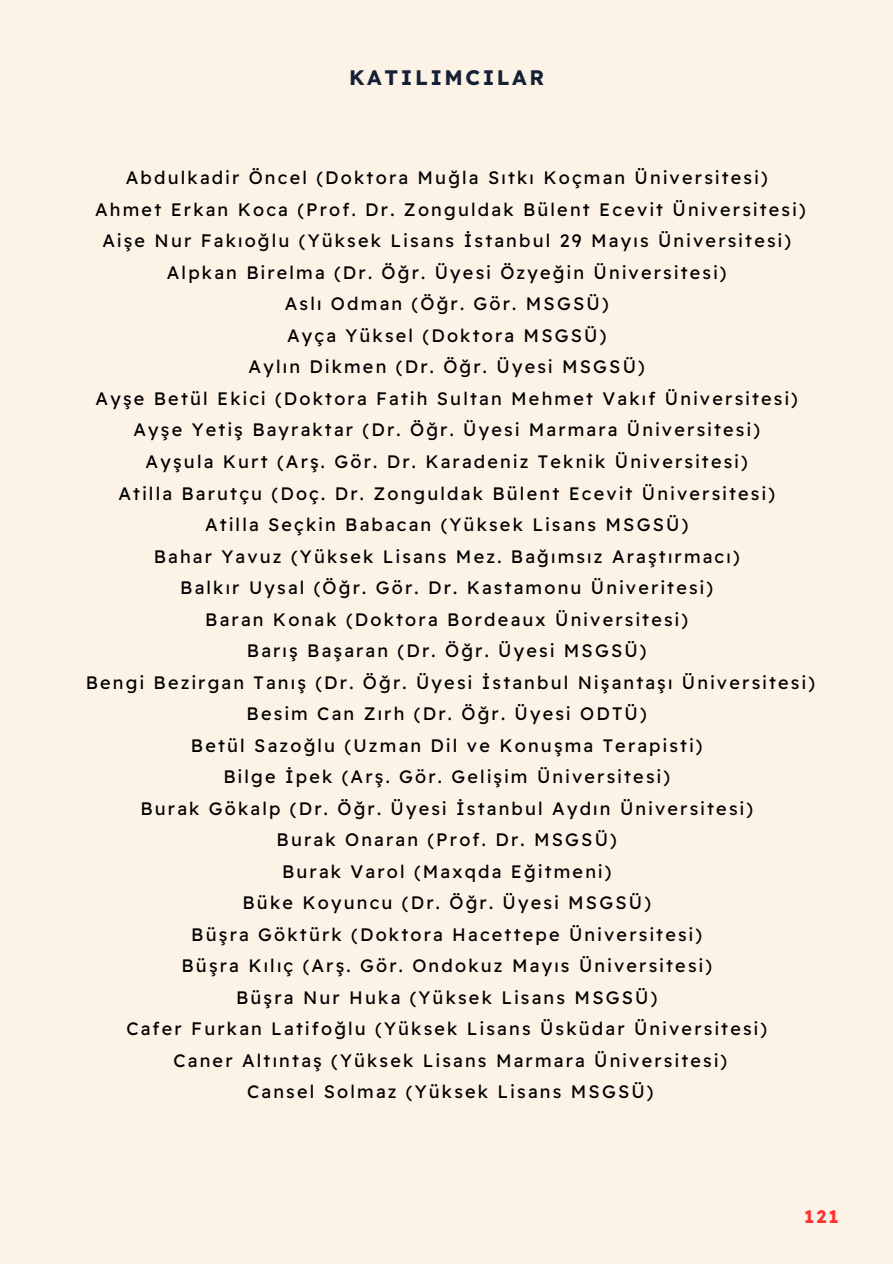
<style>
.page{position:relative;width:893px;height:1264px;background:#fff}
.page>*{position:absolute;margin:0;border:0;box-sizing:border-box;transform-origin:0 0}
.t1{font:700 21px "Readex Pro";letter-spacing:.12em;color:#142035}
.t2{font:18px "Readex Pro";letter-spacing:.12em;color:#000}
.t3{font:700 18px "Readex Pro";color:#ff3131}
</style>
<div class="page">
<div style="left:0;top:0;width:892px;height:1263px;background:#fcf2e6"></div>
<p class="t1" style="left:349px;top:64px;width:197px">KATILIMCILAR</p>
<h1 class="t2" style="left:126px;top:166px;width:643px">Abdulkadir Öncel (Doktora Muğla Sıtkı Koçman Üniversitesi)</h1>
<p class="t2" style="left:95px;top:198px;width:712px">Ahmet Erkan Koca (Prof. Dr. Zonguldak Bülent Ecevit Üniversitesi)</p>
<p class="t2" style="left:102px;top:229px;width:690px">Aişe Nur Fakıoğlu (Yüksek Lisans İstanbul 29 Mayıs Üniversitesi)</p>
<p class="t2" style="left:167px;top:261px;width:561px">Alpkan Birelma (Dr. Öğr. Üyesi Özyeğin Üniversitesi)</p>
<p class="t2" style="left:285px;top:292px;width:325px">Aslı Odman (Öğr. Gör. MSGSÜ)</p>
<p class="t2" style="left:287px;top:324px;width:321px">Ayça Yüksel (Doktora MSGSÜ)</p>
<p class="t2" style="left:248px;top:355px;width:397px">Aylın Dikmen (Dr. Öğr. Üyesi MSGSÜ)</p>
<p class="t2" style="left:95px;top:387px;width:703px">Ayşe Betül Ekici (Doktora Fatih Sultan Mehmet Vakıf Üniversitesi)</p>
<p class="t2" style="left:133px;top:418px;width:628px">Ayşe Yetiş Bayraktar (Dr. Öğr. Üyesi Marmara Üniversitesi)</p>
<p class="t2" style="left:146px;top:450px;width:603px">Ayşula Kurt (Arş. Gör. Dr. Karadeniz Teknik Üniversitesi)</p>
<p class="t2" style="left:118px;top:481px;width:658px">Atilla Barutçu (Doç. Dr. Zonguldak Bülent Ecevit Üniversitesi)</p>
<p class="t2" style="left:205px;top:513px;width:484px">Atilla Seçkin Babacan (Yüksek Lisans MSGSÜ)</p>
<p class="t2" style="left:154px;top:544px;width:587px">Bahar Yavuz (Yüksek Lisans Mez. Bağımsız Araştırmacı)</p>
<p class="t2" style="left:180px;top:576px;width:534px">Balkır Uysal (Öğr. Gör. Dr. Kastamonu Üniveritesi)</p>
<p class="t2" style="left:205px;top:607px;width:484px">Baran Konak (Doktora Bordeaux Üniversitesi)</p>
<p class="t2" style="left:247px;top:639px;width:401px">Barış Başaran (Dr. Öğr. Üyesi MSGSÜ)</p>
<p class="t2" style="left:86px;top:670px;width:730px">Bengi Bezirgan Tanış (Dr. Öğr. Üyesi İstanbul Nişantaşı Üniversitesi)</p>
<p class="t2" style="left:246px;top:702px;width:401px">Besim Can Zırh (Dr. Öğr. Üyesi ODTÜ)</p>
<p class="t2" style="left:191px;top:733px;width:513px">Betül Sazoğlu (Uzman Dil ve Konuşma Terapisti)</p>
<p class="t2" style="left:223px;top:765px;width:448px">Bilge İpek (Arş. Gör. Gelişim Üniversitesi)</p>
<p class="t2" style="left:140px;top:796px;width:614px">Burak Gökalp (Dr. Öğr. Üyesi İstanbul Aydın Üniversitesi)</p>
<p class="t2" style="left:276px;top:828px;width:342px">Burak Onaran (Prof. Dr. MSGSÜ)</p>
<p class="t2" style="left:282px;top:859px;width:331px">Burak Varol (Maxqda Eğitmeni)</p>
<p class="t2" style="left:242px;top:891px;width:410px">Büke Koyuncu (Dr. Öğr. Üyesi MSGSÜ)</p>
<p class="t2" style="left:191px;top:922px;width:512px">Büşra Göktürk (Doktora Hacettepe Üniversitesi)</p>
<p class="t2" style="left:181px;top:954px;width:532px">Büşra Kılıç (Arş. Gör. Ondokuz Mayıs Üniversitesi)</p>
<p class="t2" style="left:236px;top:985px;width:422px">Büşra Nur Huka (Yüksek Lisans MSGSÜ)</p>
<p class="t2" style="left:126px;top:1017px;width:642px">Cafer Furkan Latifoğlu (Yüksek Lisans Üsküdar Üniversitesi)</p>
<p class="t2" style="left:173px;top:1048px;width:555px">Caner Altıntaş (Yüksek Lisans Marmara Üniversitesi)</p>
<p class="t2" style="left:247px;top:1080px;width:408px">Cansel Solmaz (Yüksek Lisans MSGSÜ)</p>
<h2 class="t3" style="left:804px;top:1205px;width:36px">121</h2>
</div>
